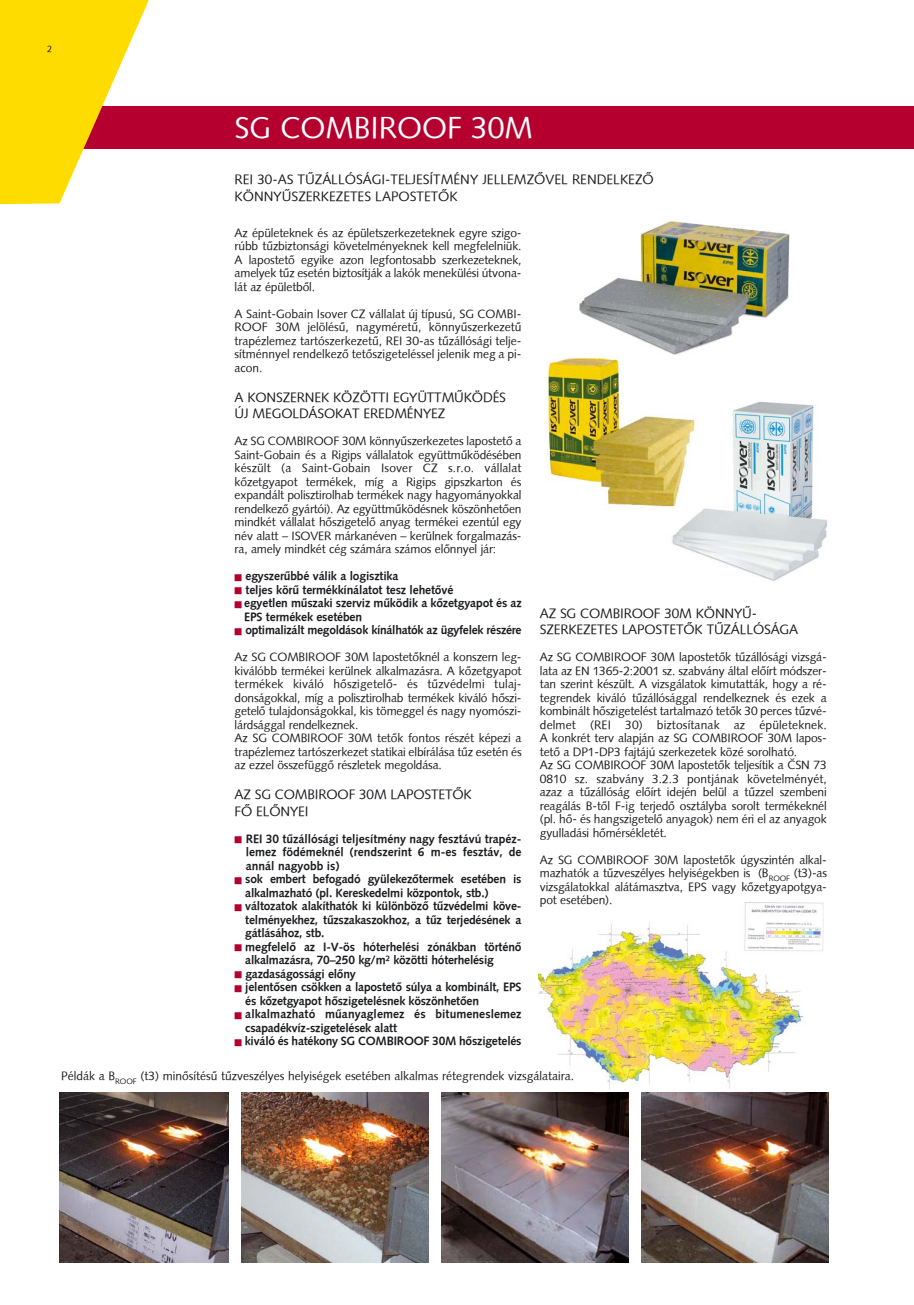
<style>
.page{position:relative;width:914px;height:1305px;background:#fff}
.page>*{position:absolute;margin:0;border:0;box-sizing:border-box;transform-origin:0 0}
.t1{font:30px "Syntax HU Normal";color:#fff}
.t2{font:13.5px/16.5px "Syntax HU Normal";letter-spacing:-.01em;color:#1b1c20}
.t3{font:12px/13.5px "Syntax HU Normal";letter-spacing:-.01em;color:#1b1c20;text-align:justify}
.t4{font:700 12px/13.5px "Syntax HU Bold";letter-spacing:-.015em;color:#1b1c20}
.t5{font:700 12px/13.5px "Syntax HU Bold";letter-spacing:.005em;color:#1b1c20}
.t6{font:9px "Syntax HU Normal";color:#1b1c20}
.t7{font:condensed 7.5px "PFL Swiss 721";color:#1b1c20}
.s1{color:#b5002f}
</style>
<div class="page">
<img style="left:539px;top:902px;width:284px;height:187px">
<div style="left:0;top:106px;width:914px;height:43px;background:#b5002f"></div>
<svg style="left:0;top:0;width:149px;height:204px"></svg>
<img style="left:60px;top:1093px;width:169px;height:170px">
<img style="left:241px;top:1093px;width:187px;height:170px">
<img style="left:441px;top:1093px;width:187px;height:170px">
<img style="left:641px;top:1093px;width:187px;height:170px">
<img style="left:672px;top:402px;width:156px;height:179px">
<img style="left:579px;top:221px;width:211px;height:134px">
<img style="left:546px;top:357px;width:154px;height:155px">
<p class="t6" style="left:47px;top:46px;width:6px">2</p>
<h1 class="t1" style="left:235px;top:115px;width:300px">SG COMBIROOF 30M</h1>
<p class="t2" style="left:235px;top:173px;width:420px">REI 30-AS TÛZÁLLÓSÁGI-TELJESÍTMÉNY JELLEMZÕVEL RENDELKEZÕ<br>KÖNNYÛSZERKEZETES LAPOSTETÕK</p>
<p class="t3" style="left:235px;top:227px;width:288px">Az épületeknek és az épületszerkezeteknek egyre szigo&shy;rúbb tûzbiztonsági követelményeknek kell megfelelniük.<br>A lapostetõ egyike azon legfontosabb szerkezeteknek, amelyek tûz esetén biztosítják a lakók menekülési útvona&shy;lát az épületbõl.</p>
<p class="t3" style="left:235px;top:308px;width:288px">A Saint-Gobain Isover CZ vállalat új típusú, SG COMBI-ROOF 30M jelölésû, nagyméretû, könnyûszerkezetû trapézlemez tartószerkezetû, REI 30-as tûzállósági telje&shy;sítménnyel rendelkezõ tetõszigeteléssel jelenik meg a pi&shy;acon.</p>
<p class="t2" style="left:235px;top:390px;width:273px">A KONSZERNEK KÖZÖTTI EGYÜTTMÛKÖDÉS<br>ÚJ MEGOLDÁSOKAT EREDMÉNYEZ</p>
<p class="t3" style="left:235px;top:435px;width:288px">Az SG COMBIROOF 30M könnyûszerkezetes lapostetõ a Saint-Gobain és a Rigips vállalatok együttmûködésében készült (a Saint-Gobain Isover CZ s.r.o. vállalat kõzetgyapot termékek, míg a Rigips gipszkarton és expandált polisztirolhab termékek nagy hagyományokkal rendelkezõ gyártói). Az együttmûködésnek köszönhetõen mindkét vállalat hõszigetelõ anyag termékei ezentúl egy név alatt – ISOVER márkanéven – kerülnek forgalmazás&shy;ra, amely mindkét cég számára számos elõnnyel jár:</p>
<p class="t4" style="left:235px;top:570px;width:165px"><span class="s1">■</span> egyszerûbbé válik a logisztika</p>
<p class="t4" style="left:235px;top:584px;width:220px"><span class="s1">■</span> teljes körû termékkínálatot tesz lehetõvé</p>
<p class="t4" style="left:244px;top:597px;width:279px;text-indent:-10px"><span class="s1">■</span> egyetlen mûszaki szerviz mûködik a kõzetgyapot és az<br>EPS termékek esetében</p>
<p class="t4" style="left:235px;top:624px;width:288px"><span class="s1">■</span> optimalizált megoldások kínálhatók az ügyfelek részére</p>
<p class="t3" style="left:235px;top:651px;width:288px;text-align:left">Az SG COMBIROOF 30M lapostetõknél a konszern leg&shy;kiválóbb termékei kerülnek alkalmazásra. A kõzetgyapot termékek kiváló hõszigetelõ- és tûzvédelmi tulaj&shy;donságokkal, míg a polisztirolhab termékek kiváló hõszi&shy;getelõ tulajdonságokkal, kis tömeggel és nagy nyomószi&shy;lárdsággal rendelkeznek.<br>Az SG COMBIROOF 30M tetõk fontos részét képezi a trapézlemez tartószerkezet statikai elbírálása tûz esetén és az ezzel összefüggõ részletek megoldása.</p>
<p class="t2" style="left:235px;top:787px;width:238px">AZ SG COMBIROOF 30M LAPOSTETÕK<br>FÕ ELÕNYEI</p>
<p class="t4" style="left:246px;top:833px;width:277px;text-align:justify;text-indent:-11px"><span class="s1">■</span> REI 30 tûzállósági teljesítmény nagy fesztávú trapéz&shy;lemez födémeknél (rendszerint 6 m-es fesztáv, de annál nagyobb is)</p>
<p class="t4" style="left:245px;top:873px;width:278px;text-indent:-11px"><span class="s1">■</span> sok embert befogadó gyülekezõtermek esetében is alkalmazható (pl. Kereskedelmi központok, stb.)</p>
<p class="t4" style="left:245px;top:900px;width:278px;text-align:justify;text-indent:-11px"><span class="s1">■</span> változatok alakíthatók ki különbözõ tûzvédelmi köve&shy;telményekhez, tûzszakaszokhoz, a tûz terjedésének a gátlásához, stb.</p>
<p class="t4" style="left:245px;top:941px;width:278px;text-indent:-11px"><span class="s1">■</span> megfelelõ az I-V-ös hóterhelési zónákban történõ alkalmazásra, 70–250 kg/m<sup>2</sup> közötti hóterhelésig</p>
<p class="t4" style="left:235px;top:968px;width:123px"><span class="s1">■</span> gazdaságossági elõny</p>
<p class="t4" style="left:245px;top:981px;width:278px;text-indent:-11px"><span class="s1">■</span> jelentõsen csökken a lapostetõ súlya a kombinált, EPS és kõzetgyapot hõszigetelésnek köszönhetõen</p>
<p class="t5" style="left:245px;top:1008px;width:278px;text-indent:-11px"><span class="s1">■</span> alkalmazható mûanyaglemez és bitumeneslemez csapadékvíz-szigetelések alatt</p>
<p class="t4" style="left:235px;top:1035px;width:288px"><span class="s1">■</span> kiváló és hatékony SG COMBIROOF 30M hõszigetelés</p>
<p class="t2" style="left:540px;top:606px;width:260px">AZ SG COMBIROOF 30M KÖNNYÛ-<br>SZERKEZETES LAPOSTETÕK TÛZÁLLÓSÁGA</p>
<p class="t3" style="left:540px;top:651px;width:288px;text-align:left">Az SG COMBIROOF 30M lapostetõk tûzállósági vizsgá&shy;lata az EN 1365-2:2001 sz. szabvány által elõírt módszer&shy;tan szerint készült. A vizsgálatok kimutatták, hogy a ré&shy;tegrendek kiváló tûzállósággal rendelkeznek és ezek a kombinált hõszigetelést tartalmazó tetõk 30 perces tûzvé&shy;delmet (REI 30) biztosítanak az épületeknek.<br>A konkrét terv alapján az SG COMBIROOF 30M lapos&shy;tetõ a DP1-DP3 fajtájú szerkezetek közé sorolható.<br>Az SG COMBIROOF 30M lapostetõk teljesítik a CSN 73<br>0810 sz. szabvány 3.2.3 pontjának követelményét, azaz a tûzállóság elõírt idején belül a tûzzel szembeni reagálás B-tõl F-ig terjedõ osztályba sorolt termékeknél (pl. hõ- és hangszigetelõ anyagok) nem éri el az anyagok gyulladási hõmérsékletét.</p>
<p class="t3" style="left:540px;top:854px;width:289px">Az SG COMBIROOF 30M lapostetõk úgyszintén alkal&shy;mazhatók a tûzveszélyes helyiségekben is (B<sub>ROOF</sub> (t3)-as vizsgálatokkal alátámasztva, EPS vagy kõzetgyapotgya&shy;pot esetében).</p>
<p class="t7" style="left:796px;top:761px;width:9px;rotate:-180deg">^</p>
<p class="t3" style="left:61px;top:1070px;width:514px">Példák a B<sub>ROOF</sub> (t3) minõsítésû tûzveszélyes helyiségek esetében alkalmas rétegrendek vizsgálataira.</p>
</div>
